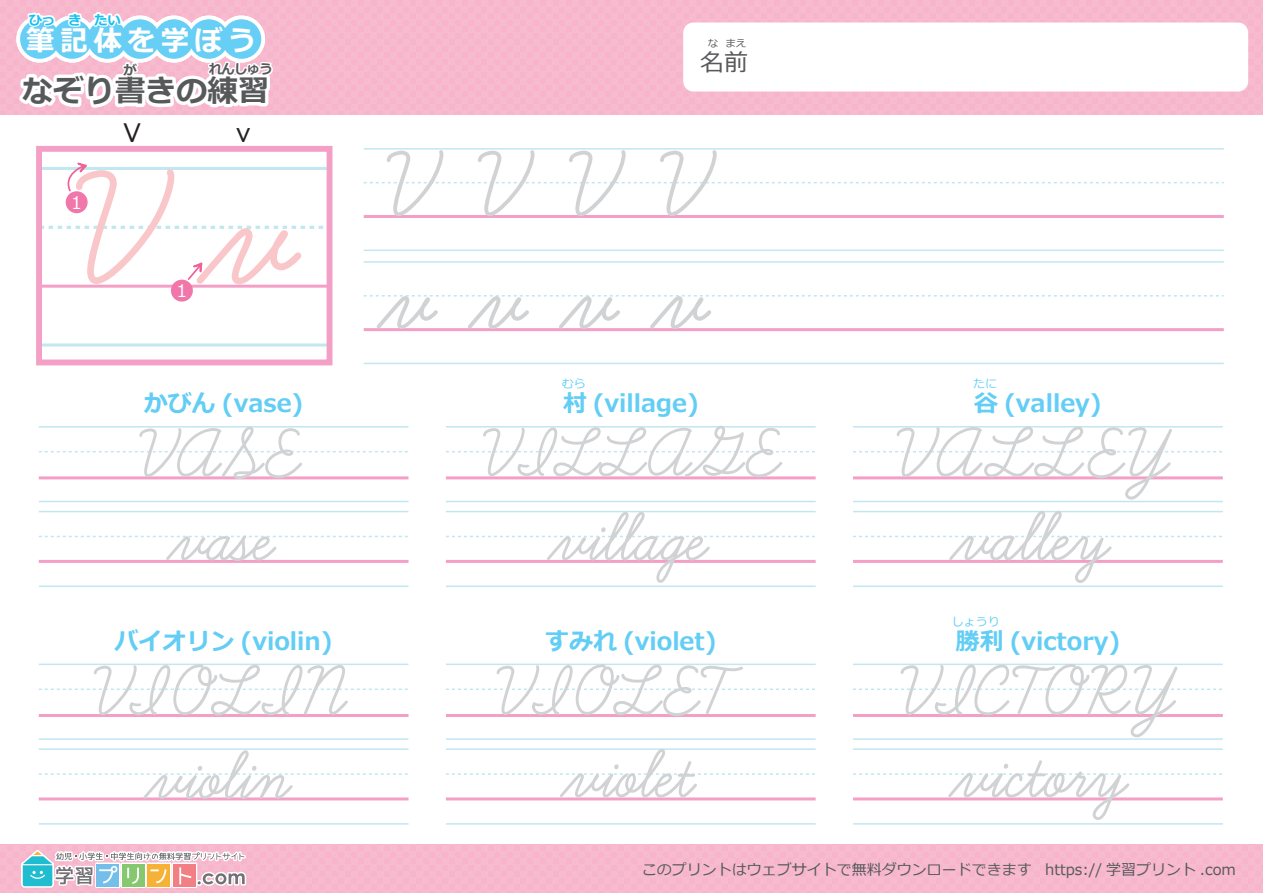
<style>
.page{position:relative;width:1263px;height:893px;background:#fff}
.page>*{position:absolute;margin:0;border:0;box-sizing:border-box;transform-origin:0 0}
.t1{font:700 100.5px "Learning Curve";color:#d1d2d4}
.t2{font:700 99px "Learning Curve";color:#d1d2d4}
.t3{font:700 75px "Learning Curve";color:#d1d2d4}
.t4{font:700 73.5px "Learning Curve";color:#d1d2d4}
.t5{font:700 30.75px "Meiryo";color:#57585a}
.t6{font:700 28.5px "Meiryo";letter-spacing:.18em;color:#fff}
.t7{font:25.5px "Meiryo";color:#231f20}
.t8{font:700 24px "Meiryo";color:#62cdf5}
.t9{font:24px "Meiryo";color:#57585a}
.t10{font:17.4px "Meiryo";color:#fff}
.t11{font:15px "Meiryo";color:#56595b}
.t12{font:700 13.5px "Meiryo";letter-spacing:-.06em;color:#57585a}
.t13{font:700 13.5px "Meiryo";color:#15c0f2}
.t14{font:12px "Meiryo";color:#62cdf5}
.t15{font:10.5px "Meiryo";color:#57585a}
</style>
<div class="page">
<div style="left:0;top:845px;width:1263px;height:48px;background:#f7bbcf"></div>
<div style="left:0;top:0;width:1263px;height:114px;background:#f7bbcf"></div>
<div style="left:683px;top:23px;width:565px;height:69px;background:#fff;border-radius:10px"></div>
<hr style="left:40px;top:343px;width:290px;height:3px;background:#c1e7f1">
<svg style="left:364px;top:182px;width:860px;height:1px"></svg>
<hr style="left:364px;top:148px;width:860px;height:2px;background:#c1e7f1">
<hr style="left:364px;top:250px;width:860px;height:1px;background:#c1e7f1">
<hr style="left:364px;top:215px;width:860px;height:3px;background:#f49fc5">
<svg style="left:364px;top:295px;width:860px;height:2px"></svg>
<hr style="left:364px;top:261px;width:860px;height:2px;background:#c1e7f1">
<hr style="left:364px;top:363px;width:860px;height:1px;background:#c1e7f1">
<hr style="left:364px;top:328px;width:860px;height:3px;background:#f49fc5">
<div style="left:36px;top:146px;width:296px;height:219px;border:6px solid #f49fc5"></div>
<svg style="left:15px;top:844px;width:233px;height:44px"></svg>
<svg style="left:39px;top:451px;width:369px;height:1px"></svg>
<hr style="left:39px;top:426px;width:369px;height:2px;background:#c1e7f1">
<hr style="left:39px;top:501px;width:369px;height:1px;background:#c1e7f1">
<hr style="left:39px;top:476px;width:369px;height:3px;background:#f49fc5">
<svg style="left:39px;top:536px;width:369px;height:1px"></svg>
<hr style="left:39px;top:511px;width:369px;height:1px;background:#c1e7f1">
<hr style="left:39px;top:586px;width:369px;height:1px;background:#c1e7f1">
<hr style="left:39px;top:560px;width:369px;height:3px;background:#f49fc5">
<svg style="left:853px;top:451px;width:369px;height:1px"></svg>
<hr style="left:853px;top:426px;width:370px;height:2px;background:#c1e7f1">
<hr style="left:853px;top:501px;width:370px;height:1px;background:#c1e7f1">
<hr style="left:853px;top:476px;width:370px;height:3px;background:#f49fc5">
<svg style="left:853px;top:536px;width:369px;height:1px"></svg>
<hr style="left:853px;top:511px;width:370px;height:1px;background:#c1e7f1">
<hr style="left:853px;top:586px;width:370px;height:1px;background:#c1e7f1">
<hr style="left:853px;top:560px;width:370px;height:3px;background:#f49fc5">
<hr style="left:446px;top:501px;width:370px;height:1px;background:#c1e7f1">
<hr style="left:446px;top:476px;width:370px;height:3px;background:#f49fc5">
<svg style="left:446px;top:536px;width:369px;height:1px"></svg>
<hr style="left:446px;top:511px;width:370px;height:1px;background:#c1e7f1">
<hr style="left:446px;top:586px;width:370px;height:1px;background:#c1e7f1">
<hr style="left:446px;top:560px;width:370px;height:3px;background:#f49fc5">
<hr style="left:39px;top:738px;width:369px;height:2px;background:#c1e7f1">
<hr style="left:39px;top:714px;width:369px;height:3px;background:#f49fc5">
<svg style="left:39px;top:773px;width:369px;height:2px"></svg>
<hr style="left:39px;top:748px;width:369px;height:2px;background:#c1e7f1">
<hr style="left:39px;top:823px;width:369px;height:2px;background:#c1e7f1">
<hr style="left:39px;top:797px;width:369px;height:3px;background:#f49fc5">
<hr style="left:853px;top:738px;width:370px;height:2px;background:#c1e7f1">
<svg style="left:853px;top:773px;width:369px;height:2px"></svg>
<hr style="left:853px;top:748px;width:370px;height:2px;background:#c1e7f1">
<hr style="left:853px;top:823px;width:370px;height:2px;background:#c1e7f1">
<hr style="left:853px;top:797px;width:370px;height:3px;background:#f49fc5">
<hr style="left:446px;top:738px;width:370px;height:2px;background:#c1e7f1">
<hr style="left:446px;top:714px;width:370px;height:3px;background:#f49fc5">
<svg style="left:446px;top:773px;width:369px;height:2px"></svg>
<hr style="left:446px;top:748px;width:370px;height:2px;background:#c1e7f1">
<hr style="left:446px;top:823px;width:370px;height:2px;background:#c1e7f1">
<hr style="left:446px;top:797px;width:370px;height:3px;background:#f49fc5">
<div style="left:218px;top:16px;width:47px;height:47px;border:8px solid #fff;border-radius:50%"></div>
<div style="left:185px;top:16px;width:47px;height:47px;border:8px solid #fff;border-radius:50%"></div>
<div style="left:150px;top:16px;width:47px;height:47px;border:8px solid #fff;border-radius:50%"></div>
<div style="left:84px;top:16px;width:47px;height:47px;border:8px solid #fff;border-radius:50%"></div>
<div style="left:116px;top:16px;width:47px;height:47px;border:8px solid #fff;border-radius:50%"></div>
<div style="left:16px;top:16px;width:47px;height:47px;border:8px solid #fff;border-radius:50%"></div>
<div style="left:49px;top:16px;width:47px;height:47px;border:8px solid #fff;border-radius:50%"></div>
<div style="left:222px;top:19px;width:39px;height:40px;background:#67cef5;border-radius:50%"></div>
<div style="left:189px;top:19px;width:40px;height:40px;background:#67cef5;border-radius:50%"></div>
<div style="left:154px;top:19px;width:40px;height:40px;background:#67cef5;border-radius:50%"></div>
<div style="left:87px;top:19px;width:40px;height:40px;background:#67cef5;border-radius:50%"></div>
<div style="left:120px;top:19px;width:40px;height:40px;background:#67cef5;border-radius:50%"></div>
<div style="left:20px;top:19px;width:40px;height:40px;background:#67cef5;border-radius:50%"></div>
<div style="left:52px;top:19px;width:40px;height:40px;background:#67cef5;border-radius:50%"></div>
<svg style="left:26px;top:12px;width:31px;height:16px"></svg>
<svg style="left:66px;top:12px;width:17px;height:15px"></svg>
<svg style="left:90px;top:12px;width:33px;height:17px"></svg>
<svg style="left:13px;top:59px;width:264px;height:56px"></svg>
<svg style="left:446px;top:426px;width:370px;height:51px"></svg>
<svg style="left:39px;top:664px;width:369px;height:51px"></svg>
<svg style="left:446px;top:664px;width:370px;height:52px"></svg>
<div style="left:171px;top:280px;width:22px;height:22px;background:#f176aa;border-radius:50%"></div>
<svg style="left:40px;top:157px;width:290px;height:132px"></svg>
<svg style="left:853px;top:664px;width:370px;height:73px"></svg>
<p class="t13" style="left:29px;top:10px;width:94px">ひっ き たい</p>
<p class="t6" style="left:26px;top:20px;width:232px">筆記体を学ぼう</p>
<p class="t12" style="left:124px;top:60px;width:15px">が</p>
<p class="t12" style="left:209px;top:60px;width:66px">れんしゅう</p>
<p class="t5" style="left:22px;top:69px;width:248px">なぞり書きの練習</p>
<p class="t10" style="left:71px;top:190px;width:12px">1</p>
<p class="t7" style="left:124px;top:115px;width:19px">V</p>
<p class="t7" style="left:236px;top:115px;width:16px">v</p>
<p class="t10" style="left:176px;top:279px;width:12px">1</p>
<p class="t15" style="left:708px;top:36px;width:40px">な まえ</p>
<p class="t9" style="left:700px;top:46px;width:49px">名前</p>
<h2 class="t2" style="left:389px;top:132px;width:320px">VVVV</h2>
<h1 class="t1" style="left:388px;top:244px;width:323px">vvvv</h1>
<p class="t14" style="left:562px;top:376px;width:25px">むら</p>
<p class="t14" style="left:973px;top:376px;width:25px">たに</p>
<p class="t8" style="left:144px;top:386px;width:161px">かびん (vase)</p>
<p class="t8" style="left:563px;top:386px;width:138px">村 (village)</p>
<p class="t8" style="left:974px;top:386px;width:129px">谷 (valley)</p>
<h3 class="t4" style="left:141px;top:414px;width:161px">VASE</h3>
<h3 class="t3" style="left:898px;top:413px;width:272px">VALLEY</h3>
<h3 class="t4" style="left:174px;top:498px;width:102px">vase</h3>
<h3 class="t4" style="left:555px;top:498px;width:155px">village</h3>
<h3 class="t3" style="left:957px;top:497px;width:154px">valley</h3>
<p class="t8" style="left:115px;top:624px;width:220px">バイオリン (violin)</p>
<p class="t8" style="left:545px;top:624px;width:173px">すみれ (violet)</p>
<p class="t14" style="left:952px;top:613px;width:49px">しょうり</p>
<p class="t8" style="left:956px;top:624px;width:166px">勝利 (victory)</p>
<h3 class="t4" style="left:151px;top:737px;width:141px">violin</h3>
<h3 class="t4" style="left:568px;top:735px;width:129px">violet</h3>
<h3 class="t3" style="left:956px;top:734px;width:173px">victory</h3>
<p class="t11" style="left:642px;top:859px;width:596px">このプリントはウェブサイトで無料ダウンロードできます https:// 学習プリント .com</p>
</div>
